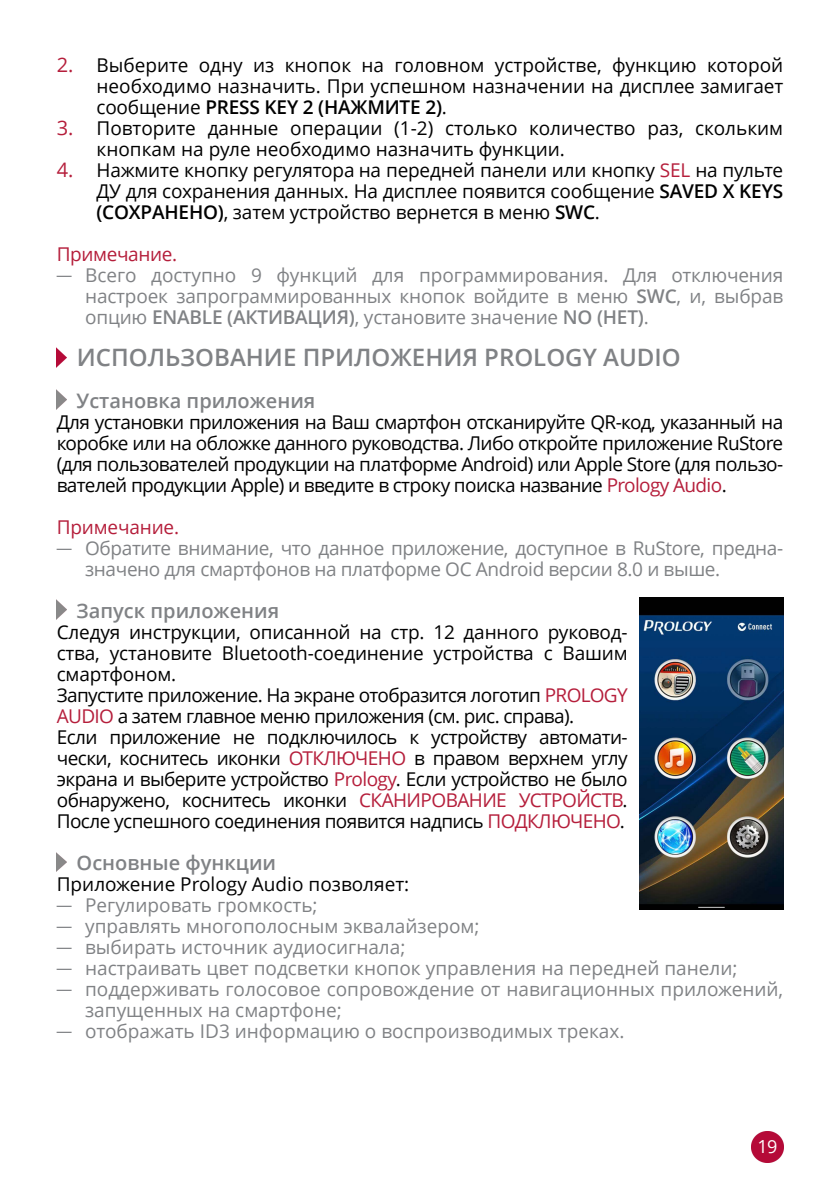
<style>
.page{position:relative;width:840px;height:1191px;background:#fff}
.page>*{position:absolute;margin:0;border:0;box-sizing:border-box;transform-origin:0 0}
.t1{font:600 24px "Open Sans";color:#808285}
.t2{font:600 20px "Open Sans";color:#808285}
.t3{font:19px/21px "Open Sans";letter-spacing:-.02em;color:#000;text-align:justify}
.t4{font:19px/21px "Open Sans";color:#808285;text-align:justify}
.t5{font:19px/21px "Open Sans";color:#000}
.t6{font:19px/21px "Open Sans";letter-spacing:-.02em;color:#808285}
.t7{font:19px "Open Sans";letter-spacing:-.02em;color:#b51e3b}
.t8{font:600 19px "Open Sans";color:#000}
.t9{font:600 19px "Open Sans";color:#808285}
.t10{font:18px "Open Sans";color:#fff}
.s1{font-size:20px;color:#b51e3b}
.s2{font-weight:600}
.s3{font-weight:400}
.s4{color:#b51e3b}
.s5{font-family:"Europe"}
.s6{color:#000}
</style>
<div class="page">
<img style="left:751px;top:1131px;width:31px;height:31px">
<img style="left:57px;top:348px;width:9px;height:19px">
<img style="left:57px;top:390px;width:9px;height:19px">
<img style="left:639px;top:597px;width:143px;height:312px">
<img style="left:57px;top:600px;width:9px;height:19px">
<img style="left:57px;top:853px;width:9px;height:18px">
<p class="t3" style="left:96px;top:54px;width:688px;text-indent:-40px"><span class="s1">2.</span> Выберите одну из кнопок на головном устройстве, функцию которой необходимо назначить. П ри успешном назначении на дисплее замигает сообщение <span class="s2">PRESS KEY 2 (НАЖМИТЕ</span></p>
<p class="t8" style="left:425px;top:94px;width:23px">2)<span class="s3">.</span></p>
<p class="t5" style="left:96px;top:117px;width:687px;text-indent:-40px"><span class="s1">3.</span> П овторите данные операции (1-2) столько количество раз, скольким кнопкам на руле необходимо назначить функции.</p>
<p class="t3" style="left:96px;top:159px;width:687px;text-indent:-40px"><span class="s1">4.</span> Нажмите кнопку регулятора на передней панели или кнопку <span class="s4">SEL</span> на пульте ДУ для сохранения данных. На дисплее появится сообщение <span class="s2">SAVED X KEYS (СОХРАНЕНО</span></p>
<p class="t3" style="left:218px;top:201px;width:383px"><span class="s2">)</span>, затем устройство вернется в меню <span class="s2">SWC</span>.</p>
<p class="t7" style="left:57px;top:241px;width:122px">П римечание.</p>
<p class="t4" style="left:85px;top:264px;width:699px;text-indent:-28px"><span class="s5">—</span> Всего доступно 9 функций для программирования. Для отключения настроек запрограммированных кнопок войдите в меню <span class="s2">SWC</span>, и, выбрав опцию <span class="s2">ENABLE (АКТИВАЦИЯ</span></p>
<p class="t4" style="left:349px;top:306px;width:266px"><span class="s2">)</span>, установите значение <span class="s2">NO (НЕТ</span></p>
<p class="t9" style="left:637px;top:304px;width:12px">)<span class="s3">.</span></p>
<p class="t1" style="left:77px;top:341px;width:541px">ИСПОЛЬЗОВАНИЕ ПРИЛОЖЕНИЯ PROLOGY AUDI</p>
<p class="t1" style="left:661px;top:341px;width:20px">O</p>
<p class="t2" style="left:77px;top:387px;width:240px">УСТАНОВКА ПРИЛОЖЕНИЯ</p>
<p class="t3" style="left:57px;top:411px;width:727px">Для установки приложения на Ваш смартфон отсканируйте QR-код, указанный на коробке или на обложке данного руководства. Либо откройте приложение RuStore (для пользователей продукции на платформе Android) или Apple Store (для пользо&shy;вателей продукции Apple) и введите в строку поиска название <span class="s4">Prology Audio</span>.</p>
<p class="t7" style="left:57px;top:514px;width:124px">П римечание.</p>
<p class="t6" style="left:85px;top:537px;width:699px;text-indent:-28px"><span class="s5">—</span> Обратите внимание, что данное приложение, доступное в RuStore, предна&shy;значено для смартфонов на платформе ОС Android версии 8.0 и выше.</p>
<p class="t2" style="left:77px;top:597px;width:204px">ЗАПУСК ПРИЛОЖЕНИЯ</p>
<p class="t3" style="left:57px;top:621px;width:572px;text-align:left">Следуя инструкции, описанной на стр. 12 данного руковод&shy;ства, установите Bluetooth-соединение устройства с Вашим смартфоном.<br>Запустите приложение. На экране отобразится логотип <span class="s4">PROLOGY AUDIO</span> а затем главное меню приложения (см. рис. справа).<br>Если приложение не подключилось к устройству автомати&shy;чески, коснитесь иконки <span class="s4">ОТКЛ</span></p>
<p class="t3" style="left:57px;top:747px;width:572px;text-indent:279px"><span class="s4">ЮЧЕНО</span> в правом верхнем углу экрана и выберите устройство <span class="s4">Prology</span>. Если устройство не было обнаружено, коснитесь иконки <span class="s4">СКАНИ РОВА</span></p>
<p class="t7" style="left:468px;top:787px;width:26px">НИЕ</p>
<p class="t7" style="left:518px;top:787px;width:110px">УСТРОЙСТВ<span class="s6">.</span></p>
<p class="t3" style="left:57px;top:810px;width:444px">П осле успешного соединения появится надпись <span class="s4">ПОДКЛ</span></p>
<p class="t7" style="left:551px;top:808px;width:75px">ЮЧЕНО<span class="s6">.</span></p>
<p class="t2" style="left:77px;top:849px;width:201px">ОСНОВНЫЕ ФУНКЦИИ</p>
<p class="t5" style="left:57px;top:873px;width:354px">П риложение Prology Audio позволяет:</p>
<p class="t4" style="left:57px;top:894px;width:262px"><span class="s5">—</span> Регулировать громкость;</p>
<p class="t4" style="left:57px;top:915px;width:424px"><span class="s5">—</span> управлять многополосным эквалайзером;</p>
<p class="t4" style="left:57px;top:936px;width:350px"><span class="s5">—</span> выбирать источник аудиосигнала;</p>
<p class="t4" style="left:57px;top:957px;width:681px"><span class="s5">—</span> настраивать цвет подсветки кнопок управления на передней панели;</p>
<p class="t4" style="left:85px;top:978px;width:699px;text-indent:-28px"><span class="s5">—</span> поддерживать голосовое сопровождение от навигационных приложений, запущенных на смартфоне;</p>
<p class="t4" style="left:57px;top:1020px;width:569px"><span class="s5">—</span> отображать ID3 информацию о воспроизводимых треках.</p>
<p class="t10" style="left:757px;top:1133px;width:21px">19</p>
</div>
